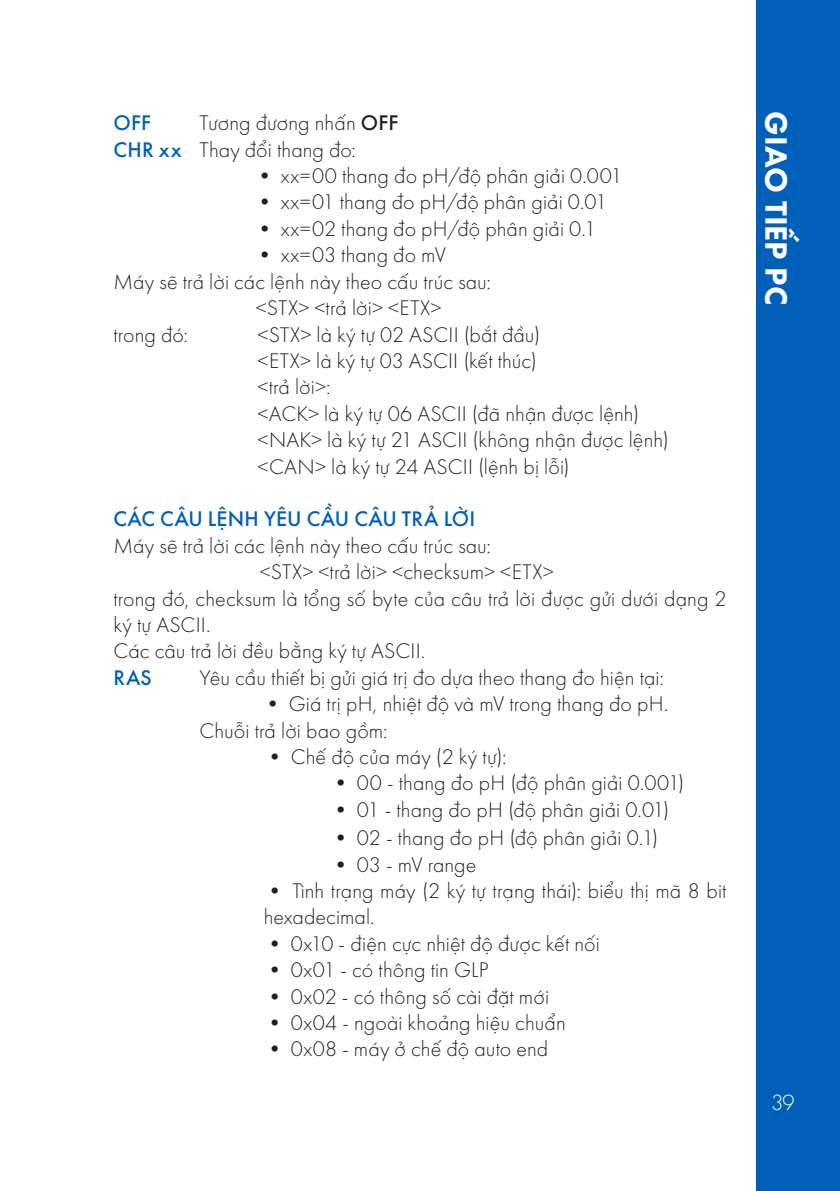
<style>
.page{position:relative;width:840px;height:1191px;background:#fff}
.page>*{position:absolute;margin:0;border:0;box-sizing:border-box;transform-origin:0 0}
.t1{font:700 32px "SVN Futura";color:#fff}
.t2{font:300 22.8px "SVN Futura";color:#fff}
.t3{font:300 22px/26.4px "SVN Futura";letter-spacing:.005em;color:#231f20}
.t4{font:500 22px "SVN Futura";letter-spacing:.005em;color:#005fb9}
.s1{font-weight:500}
.s2{font-weight:500;color:#005fb9}
</style>
<div class="page">
<div style="left:755px;top:0;width:84px;height:1191px;background:#005fb9"></div>
<p class="t4" style="left:113px;top:106px;width:39px">OFF</p>
<p class="t3" style="left:199px;top:108px;width:200px">Tương đương nhấn <span class="s1">OFF</span></p>
<p class="t3" style="left:113px;top:135px;width:244px"><span class="s2">CHR xx</span> Thay đổi thang đo:</p>
<p class="t3" style="left:253px;top:161px;width:370px">• xx=00 thang đo pH/độ phân giải 0.001</p>
<p class="t3" style="left:253px;top:188px;width:355px">• xx=01 thang đo pH/độ phân giải 0.01</p>
<p class="t3" style="left:253px;top:214px;width:344px">• xx=02 thang đo pH/độ phân giải 0.1</p>
<p class="t3" style="left:253px;top:240px;width:194px">• xx=03 thang đo mV</p>
<p class="t3" style="left:113px;top:267px;width:379px">Máy sẽ trả lời các lệnh này theo cấu trúc sau:</p>
<p class="t3" style="left:255px;top:293px;width:187px">&lt;STX&gt; &lt;trả lời&gt; &lt;ETX&gt;</p>
<p class="t3" style="left:113px;top:320px;width:76px">trong đó:</p>
<p class="t3" style="left:257px;top:320px;width:284px">&lt;STX&gt; là ký tự 02 ASCII (bắt đầu)</p>
<p class="t3" style="left:257px;top:346px;width:281px">&lt;ETX&gt; là ký tự 03 ASCII (kết thúc)</p>
<p class="t3" style="left:257px;top:372px;width:74px">&lt;trả lời&gt;:</p>
<p class="t3" style="left:257px;top:399px;width:383px">&lt;ACK&gt; là ký tự 06 ASCII (đã nhận được lệnh)</p>
<p class="t3" style="left:257px;top:425px;width:412px">&lt;NAK&gt; là ký tự 21 ASCII (không nhận được lệnh)</p>
<p class="t3" style="left:257px;top:452px;width:313px">&lt;CAN&gt; là ký tự 24 ASCII (lệnh bị lỗi)</p>
<p class="t4" style="left:113px;top:502px;width:363px">CÁC CÂU LỆNH YÊU CẦU CÂU TRẢ LỜI</p>
<p class="t3" style="left:113px;top:531px;width:379px">Máy sẽ trả lời các lệnh này theo cấu trúc sau:</p>
<p class="t3" style="left:259px;top:557px;width:295px">&lt;STX&gt; &lt;trả lời&gt; &lt;checksum&gt; &lt;ETX&gt;</p>
<p class="t3" style="left:113px;top:584px;width:614px">trong đó, checksum là tổng số byte của câu trả lời được gửi dưới dạng 2 ký tự ASCII.</p>
<p class="t3" style="left:113px;top:636px;width:313px">Các câu trả lời đều bằng ký tự ASCII.</p>
<p class="t4" style="left:113px;top:661px;width:40px">RAS</p>
<p class="t3" style="left:199px;top:663px;width:465px">Yêu cầu thiết bị gửi giá trị đo dựa theo thang đo hiện tại:</p>
<p class="t3" style="left:261px;top:689px;width:408px">• Giá trị pH, nhiệt độ và mV trong thang đo pH.</p>
<p class="t3" style="left:199px;top:716px;width:189px">Chuỗi trả lời bao gồm:</p>
<p class="t3" style="left:263px;top:742px;width:244px">• Chế độ của máy (2 ký tự):</p>
<p class="t3" style="left:329px;top:768px;width:356px">• 00 - thang đo pH (độ phân giải 0.001)</p>
<p class="t3" style="left:329px;top:795px;width:341px">• 01 - thang đo pH (độ phân giải 0.01)</p>
<p class="t3" style="left:329px;top:823px;width:330px">• 02 - thang đo pH (độ phân giải 0.1)</p>
<p class="t3" style="left:329px;top:849px;width:148px">• 03 - mV range</p>
<p class="t3" style="left:263px;top:876px;width:464px">• Tình trạng máy (2 ký tự trạng thái): biểu thị mã 8 bit hexadecimal.</p>
<p class="t3" style="left:263px;top:929px;width:337px">• 0x10 - điện cực nhiệt độ được kết nối</p>
<p class="t3" style="left:263px;top:955px;width:226px">• 0x01 - có thông tin GLP</p>
<p class="t3" style="left:263px;top:981px;width:287px">• 0x02 - có thông số cài đặt mới</p>
<p class="t3" style="left:263px;top:1008px;width:303px">• 0x04 - ngoài khoảng hiệu chuẩn</p>
<p class="t3" style="left:263px;top:1034px;width:286px">• 0x08 - máy ở chế độ auto end</p>
<p class="t1" style="left:800px;top:111px;width:196px;rotate:90deg">GIAO TIẾP PC</p>
<p class="t2" style="left:770px;top:1086px;width:25px">39</p>
</div>
